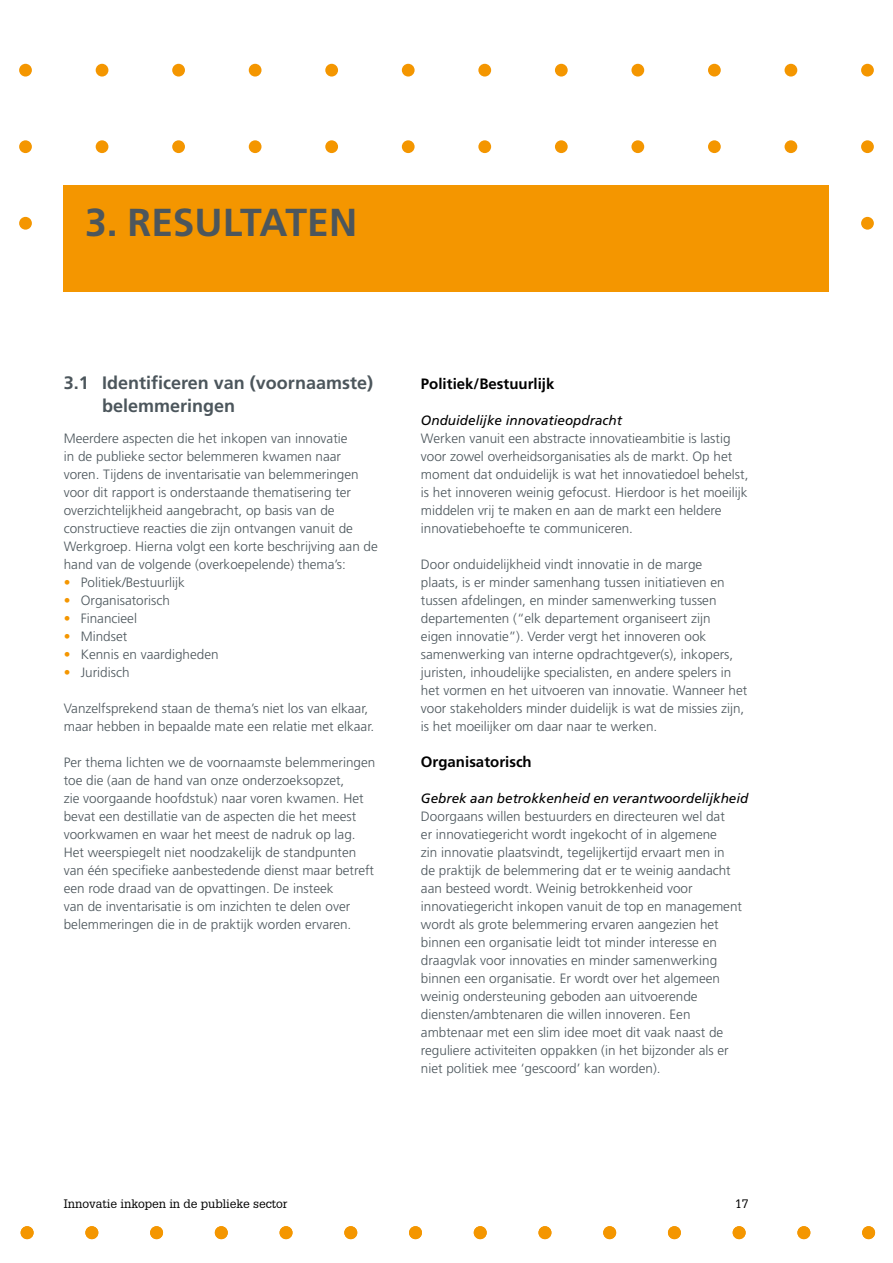
<style>
.page{position:relative;width:893px;height:1263px;background:#fff}
.page>*{position:absolute;margin:0;border:0;box-sizing:border-box;transform-origin:0 0}
.t1{font:700 39px "Frutiger LT Std";color:#4c565c}
.t2{font:700 18px/22.5px "Frutiger LT Std";color:#4c565c}
.t3{font:700 15px "Frutiger LT Std";color:#000}
.t4{font:300 13.5px/18px "Frutiger LT Std";color:#4c565c}
.t5{font:italic 13.5px "Frutiger LT Std";color:#000}
.t6{font:12px "Glypha LT Std";color:#000}
.s1{color:#f49600}
</style>
<div class="page">
<div style="left:19px;top:64px;width:13px;height:13px;background:#f49600;border-radius:50%"></div>
<div style="left:19px;top:140px;width:13px;height:13px;background:#f49600;border-radius:50%"></div>
<div style="left:96px;top:140px;width:12px;height:13px;background:#f49600;border-radius:50%"></div>
<div style="left:172px;top:140px;width:13px;height:13px;background:#f49600;border-radius:50%"></div>
<div style="left:249px;top:140px;width:12px;height:13px;background:#f49600;border-radius:50%"></div>
<div style="left:325px;top:140px;width:13px;height:13px;background:#f49600;border-radius:50%"></div>
<div style="left:402px;top:140px;width:13px;height:13px;background:#f49600;border-radius:50%"></div>
<div style="left:478px;top:140px;width:13px;height:13px;background:#f49600;border-radius:50%"></div>
<div style="left:555px;top:140px;width:13px;height:13px;background:#f49600;border-radius:50%"></div>
<div style="left:631px;top:140px;width:13px;height:13px;background:#f49600;border-radius:50%"></div>
<div style="left:708px;top:140px;width:13px;height:13px;background:#f49600;border-radius:50%"></div>
<div style="left:784px;top:140px;width:13px;height:13px;background:#f49600;border-radius:50%"></div>
<div style="left:861px;top:140px;width:13px;height:13px;background:#f49600;border-radius:50%"></div>
<div style="left:19px;top:217px;width:13px;height:13px;background:#f49600;border-radius:50%"></div>
<div style="left:861px;top:217px;width:13px;height:13px;background:#f49600;border-radius:50%"></div>
<div style="left:96px;top:64px;width:12px;height:13px;background:#f49600;border-radius:50%"></div>
<div style="left:172px;top:64px;width:13px;height:13px;background:#f49600;border-radius:50%"></div>
<div style="left:249px;top:64px;width:12px;height:13px;background:#f49600;border-radius:50%"></div>
<div style="left:325px;top:64px;width:13px;height:13px;background:#f49600;border-radius:50%"></div>
<div style="left:402px;top:64px;width:13px;height:13px;background:#f49600;border-radius:50%"></div>
<div style="left:478px;top:64px;width:13px;height:13px;background:#f49600;border-radius:50%"></div>
<div style="left:555px;top:64px;width:13px;height:13px;background:#f49600;border-radius:50%"></div>
<div style="left:631px;top:64px;width:13px;height:13px;background:#f49600;border-radius:50%"></div>
<div style="left:708px;top:64px;width:13px;height:13px;background:#f49600;border-radius:50%"></div>
<div style="left:784px;top:64px;width:13px;height:13px;background:#f49600;border-radius:50%"></div>
<div style="left:861px;top:64px;width:13px;height:13px;background:#f49600;border-radius:50%"></div>
<div style="left:21px;top:1226px;width:13px;height:13px;background:#f49600;border-radius:50%"></div>
<div style="left:85px;top:1226px;width:13px;height:13px;background:#f49600;border-radius:50%"></div>
<div style="left:150px;top:1226px;width:13px;height:13px;background:#f49600;border-radius:50%"></div>
<div style="left:215px;top:1226px;width:13px;height:13px;background:#f49600;border-radius:50%"></div>
<div style="left:280px;top:1226px;width:12px;height:13px;background:#f49600;border-radius:50%"></div>
<div style="left:344px;top:1226px;width:13px;height:13px;background:#f49600;border-radius:50%"></div>
<div style="left:409px;top:1226px;width:13px;height:13px;background:#f49600;border-radius:50%"></div>
<div style="left:474px;top:1226px;width:13px;height:13px;background:#f49600;border-radius:50%"></div>
<div style="left:538px;top:1226px;width:13px;height:13px;background:#f49600;border-radius:50%"></div>
<div style="left:603px;top:1226px;width:13px;height:13px;background:#f49600;border-radius:50%"></div>
<div style="left:668px;top:1226px;width:13px;height:13px;background:#f49600;border-radius:50%"></div>
<div style="left:733px;top:1226px;width:13px;height:13px;background:#f49600;border-radius:50%"></div>
<div style="left:797px;top:1226px;width:13px;height:13px;background:#f49600;border-radius:50%"></div>
<div style="left:862px;top:1226px;width:13px;height:13px;background:#f49600;border-radius:50%"></div>
<div style="left:64px;top:186px;width:765px;height:106px;background:#f49600"></div>
<h1 class="t1" style="left:85px;top:200px;width:274px">3. RESULTATEN</h1>
<h2 class="t2" style="left:102px;top:372px;width:273px;text-indent:-38px">3.1 Identificeren van (voornaamste) belemmeringen</h2>
<p class="t4" style="left:64px;top:430px;width:316px">Meerdere aspecten die het inkopen van innovatie<br>in de publieke sector belemmeren kwamen naar voren. Tijdens de inventarisatie van belemmeringen voor dit rapport is onderstaande thematisering ter overzichtelijkheid aangebracht, op basis van de constructieve reacties die zijn ontvangen vanuit de Werkgroep. Hierna volgt een korte beschrijving aan de hand van de volgende (overkoepelende) thema’s:</p>
<p class="t4" style="left:64px;top:574px;width:123px"><span class="s1">•</span> Politiek/Bestuurlijk</p>
<p class="t4" style="left:64px;top:592px;width:108px"><span class="s1">•</span> Organisatorisch</p>
<p class="t4" style="left:64px;top:610px;width:75px"><span class="s1">•</span> Financieel</p>
<p class="t4" style="left:64px;top:628px;width:65px"><span class="s1">•</span> Mindset</p>
<p class="t4" style="left:64px;top:646px;width:156px"><span class="s1">•</span> Kennis en vaardigheden</p>
<p class="t4" style="left:64px;top:664px;width:67px"><span class="s1">•</span> Juridisch</p>
<p class="t4" style="left:64px;top:700px;width:312px">Vanzelfsprekend staan de thema’s niet los van elkaar, maar hebben in bepaalde mate een relatie met elkaar.</p>
<p class="t4" style="left:64px;top:754px;width:313px">Per thema lichten we de voornaamste belemmeringen toe die (aan de hand van onze onderzoeksopzet,<br>zie voorgaande hoofdstuk) naar voren kwamen. Het bevat een destillatie van de aspecten die het meest voorkwamen en waar het meest de nadruk op lag.<br>Het weerspiegelt niet noodzakelijk de standpunten van één specifieke aanbestedende dienst maar betreft een rode draad van de opvattingen. De insteek<br>van de inventarisatie is om inzichten te delen over belemmeringen die in de praktijk worden ervaren.</p>
<p class="t3" style="left:421px;top:375px;width:135px">Politiek/Bestuurlijk</p>
<p class="t5" style="left:421px;top:413px;width:203px">Onduidelijke innovatieopdracht</p>
<p class="t4" style="left:421px;top:430px;width:329px">Werken vanuit een abstracte innovatieambitie is lastig voor zowel overheidsorganisaties als de markt. Op het moment dat onduidelijk is wat het innovatiedoel behelst, is het innoveren weinig gefocust. Hierdoor is het moeilijk middelen vrij te maken en aan de markt een heldere innovatiebehoefte te communiceren.</p>
<p class="t4" style="left:421px;top:556px;width:328px">Door onduidelijkheid vindt innovatie in de marge<br>plaats, is er minder samenhang tussen initiatieven en tussen afdelingen, en minder samenwerking tussen departementen (“elk departement organiseert zijn<br>eigen innovatie”). Verder vergt het innoveren ook samenwerking van interne opdrachtgever(s), inkopers, juristen, inhoudelijke specialisten, en andere spelers in het vormen en het uitvoeren van innovatie. Wanneer het voor stakeholders minder duidelijk is wat de missies zijn, is het moeilijker om daar naar te werken.</p>
<p class="t3" style="left:421px;top:753px;width:112px">Organisatorisch</p>
<p class="t5" style="left:421px;top:791px;width:329px">Gebrek aan betrokkenheid en verantwoordelijkheid</p>
<p class="t4" style="left:421px;top:808px;width:323px">Doorgaans willen bestuurders en directeuren wel dat<br>er innovatiegericht wordt ingekocht of in algemene<br>zin innovatie plaatsvindt, tegelijkertijd ervaart men in de praktijk de belemmering dat er te weinig aandacht aan besteed wordt. Weinig betrokkenheid voor innovatiegericht inkopen vanuit de top en management wordt als grote belemmering ervaren aangezien het binnen een organisatie leidt tot minder interesse en draagvlak voor innovaties en minder samenwerking binnen een organisatie. Er wordt over het algemeen weinig ondersteuning geboden aan uitvoerende diensten/ambtenaren die willen innoveren. Een ambtenaar met een slim idee moet dit vaak naast de reguliere activiteiten oppakken (in het bijzonder als er niet politiek mee ‘gescoord’ kan worden).</p>
<p class="t6" style="left:64px;top:1196px;width:225px">Innovatie inkopen in de publieke sector</p>
<p class="t6" style="left:735px;top:1196px;width:15px">17</p>
</div>
